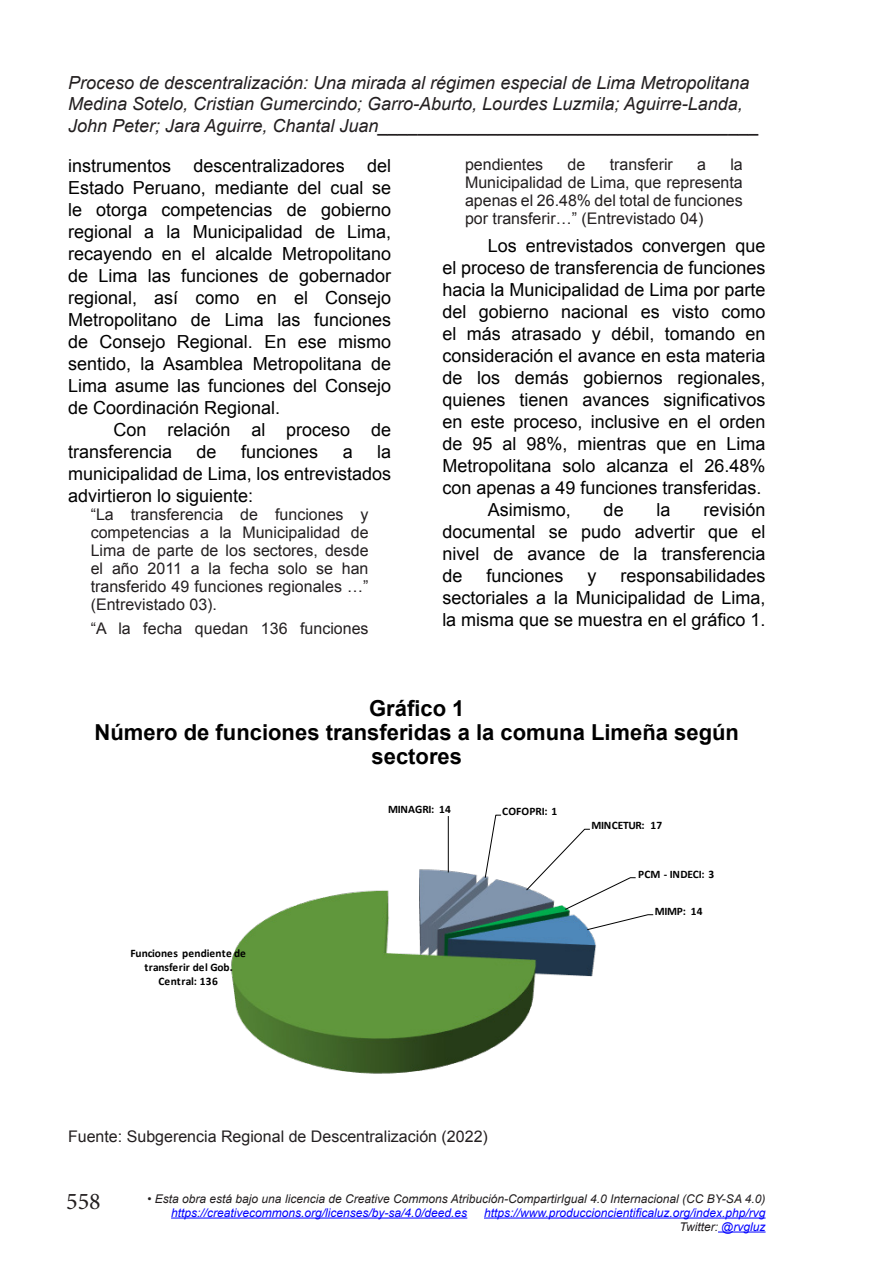
<style>
.page{position:relative;width:879px;height:1276px;background:#fff}
.page>*{position:absolute;margin:0;border:0;box-sizing:border-box;transform-origin:0 0}
.t1{font:24px "Minion Pro";color:#231f20}
.TITULOS_GRAFICOS_Y_T{font:700 22px/24px "Arial";color:#000;text-align:center}
.CONTENIDO{font:18px/22px "Arial";color:#000;text-align:justify}
.t2{font:italic 18px/21.6px "Arial";color:#231f20}
.citas{font:16px/18px "Arial";color:#231f20;text-align:justify}
.t3{font:italic 12px/14px "Arial";color:#00f;text-align:right}
.t4{font:italic 12px "Arial";color:#231f20}
.t5{font:700 11.4px/14px "Calibri";color:#000;text-align:center}
.t6{font:700 11.4px "Calibri";letter-spacing:-.025em;color:#000}
.t7{font:700 11.4px "Calibri";letter-spacing:-.02em;color:#000}
.s1{color:#231f20}
</style>
<div class="page">
<hr style="left:171px;top:1217px;width:296px;height:1px;background:#00f">
<hr style="left:484px;top:1217px;width:281px;height:1px;background:#00f">
<hr style="left:718px;top:1231px;width:47px;height:1px;background:#00f">
<img style="left:230px;top:866px;width:366px;height:208px">
<hr style="left:448px;top:816px;width:1px;height:56px;background:#000">
<svg style="left:484px;top:814px;width:18px;height:64px"></svg>
<svg style="left:525px;top:828px;width:129px;height:102px"></svg>
<p class="t2" style="left:68px;top:72px;width:692px">Proceso de descentralización: Una mirada al régimen especial de Lima Metropolitana<br>Medina Sotelo, Cristian Gumercindo; Garro-Aburto, Lourdes Luzmila; Aguirre-Landa,<br>John Peter; Jara Aguirre, Chantal Juan______________________________________</p>
<p class="CONTENIDO" style="left:68px;top:155px;width:325px;text-indent:299px">del Estado Peruano, mediante del cual se le otorga competencias de gobierno regional a la Municipalidad de Lima, recayendo en el alcalde Metropolitano de Lima las funciones de gobernador regional, así como en el Consejo Metropolitano de Lima las funciones de Consejo Regional. En ese mismo sentido, la Asamblea Metropolitana de Lima asume las funciones del Consejo de Coordinación Regional.</p>
<p class="CONTENIDO" style="left:68px;top:419px;width:325px;text-indent:45px">Con relación al proceso de transferencia</p>
<p class="CONTENIDO" style="left:68px;top:155px;width:105px">instrumentos</p>
<p class="CONTENIDO" style="left:194px;top:155px;width:153px">descentralizadores</p>
<p class="CONTENIDO" style="left:197px;top:441px;width:22px">de</p>
<p class="CONTENIDO" style="left:241px;top:441px;width:79px">funciones</p>
<p class="CONTENIDO" style="left:343px;top:441px;width:12px">a</p>
<p class="CONTENIDO" style="left:68px;top:441px;width:325px;text-indent:309px">la municipalidad de Lima, los entrevistados advirtieron lo siguiente:</p>
<p class="citas" style="left:91px;top:505px;width:279px">“La transferencia de funciones y competencias a la Municipalidad de Lima de parte de los sectores, desde el año 2011 a la fecha solo se han transferido 49 funciones regionales …” (Entrevistado 03).</p>
<p class="citas" style="left:91px;top:619px;width:279px">“A la fecha quedan 136 funciones</p>
<p class="citas" style="left:465px;top:156px;width:80px">pendientes</p>
<p class="citas" style="left:567px;top:156px;width:19px">de</p>
<p class="citas" style="left:610px;top:156px;width:65px">transferir</p>
<p class="citas" style="left:697px;top:156px;width:10px">a</p>
<p class="citas" style="left:465px;top:156px;width:279px;text-indent:265px">la Municipalidad de Lima, que representa apenas el 26.48% del total de funciones por transferir…” (Entrevistado 04)</p>
<p class="CONTENIDO" style="left:442px;top:235px;width:325px;text-indent:45px">Los entrevistados convergen que el proceso de transferencia de funciones hacia la Municipalidad de Lima por parte del gobierno nacional es visto como el más atrasado y débil, tomando en consideración el avance en esta materia de los demás gobiernos regionales, quienes tienen avances significativos en este proceso, inclusive en el orden de 95 al 98%, mientras que en Lima Metropolitana solo alcanza el 26.48% con apenas a 49 funciones transferidas.</p>
<p class="CONTENIDO" style="left:488px;top:499px;width:84px">Asimismo,</p>
<p class="CONTENIDO" style="left:603px;top:499px;width:22px">de</p>
<p class="CONTENIDO" style="left:656px;top:499px;width:16px">la</p>
<p class="CONTENIDO" style="left:442px;top:499px;width:325px;text-indent:261px">revisión documental se pudo advertir que el nivel de avance de la transferencia de</p>
<p class="CONTENIDO" style="left:486px;top:565px;width:79px">funciones</p>
<p class="CONTENIDO" style="left:587px;top:565px;width:10px">y</p>
<p class="CONTENIDO" style="left:442px;top:565px;width:325px;text-indent:178px">responsabilidades sectoriales a la Municipalidad de Lima, la misma que se muestra en el gráfico 1.</p>
<p class="TITULOS_GRAFICOS_Y_T" style="left:369px;top:697px;width:97px">Gráfico 1</p>
<p class="TITULOS_GRAFICOS_Y_T" style="left:95px;top:721px;width:646px">Número de funciones transferidas a la comuna Limeña según sectores</p>
<p class="t5" style="left:130px;top:946px;width:117px">Funciones pendiente de transferir del Gob.<br>Central: 136</p>
<p class="t7" style="left:388px;top:801px;width:64px">MINAGRI: 14</p>
<p class="t5" style="left:502px;top:804px;width:57px">COFOPRI: 1</p>
<p class="t6" style="left:591px;top:817px;width:72px">MINCETUR: 17</p>
<p class="t5" style="left:638px;top:867px;width:78px">PCM - INDECI: 3</p>
<p class="t5" style="left:654px;top:903px;width:50px">MIMP: 14</p>
<p class="citas" style="left:68px;top:1127px;width:421px">Fuente: Subgerencia Regional de Descentralización (2022)</p>
<h1 class="t1" style="left:66px;top:1185px;width:36px">558</h1>
<p class="t4" style="left:147px;top:1190px;width:620px">• Esta obra está bajo una licencia de Creative Commons Atribución-CompartirIgual 4.0 Internacional (CC BY-SA 4.0)</p>
<p class="t3" style="left:171px;top:1205px;width:298px">https://creativecommons.org/licenses/by-sa/4.0/deed.es</p>
<p class="t3" style="left:484px;top:1205px;width:283px">https://www.produccioncientificaluz.org/index.php/rvg<br><span class="s1">Twitter:</span> @rvgluz</p>
</div>
